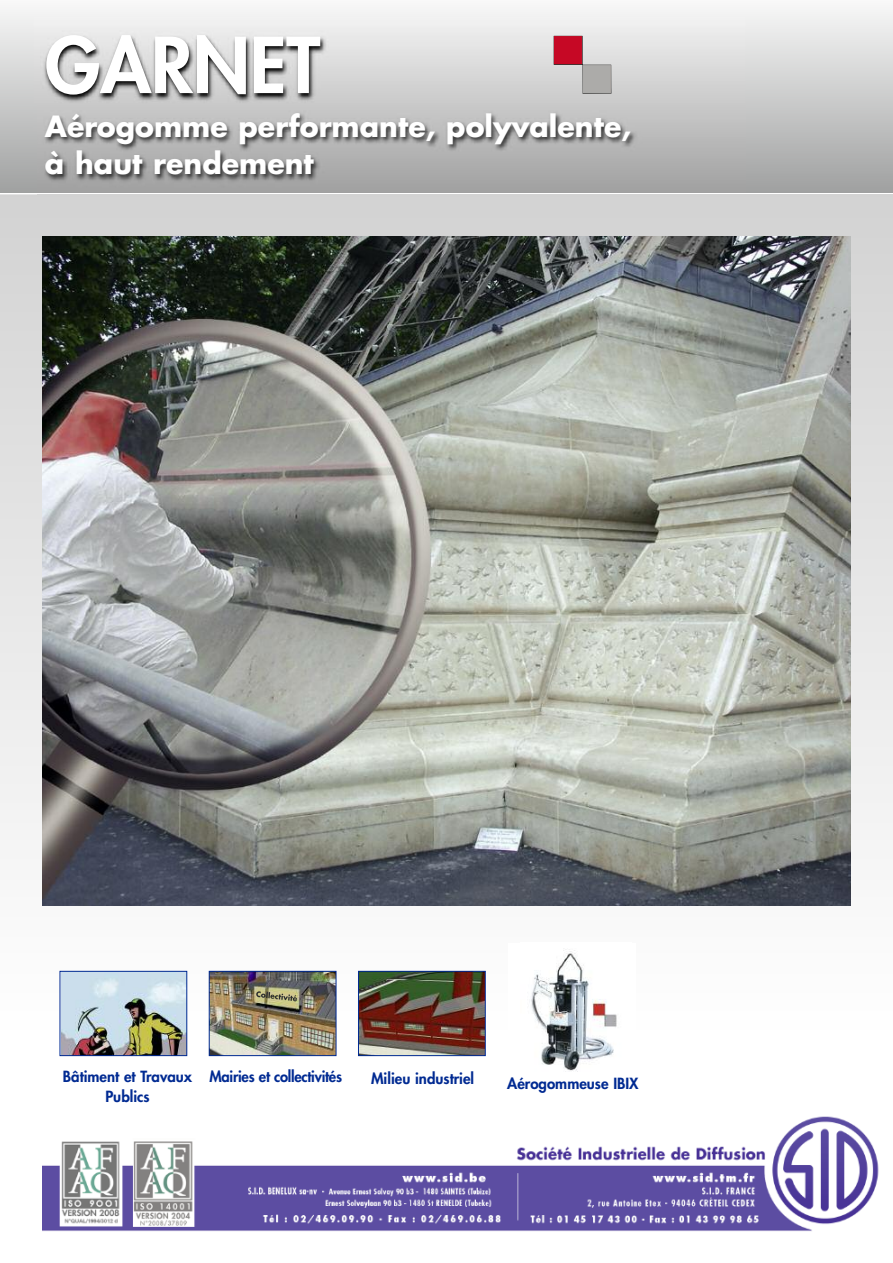
<style>
.page{position:relative;width:893px;height:1263px;background:#fff}
.page>*{position:absolute;margin:0;border:0;box-sizing:border-box;transform-origin:0 0}
.t1{font:800 75px "Futura";color:#fff}
.t2{font:700 28.5px/37.5px "Futura";color:#fff}
.t3{font:800 15px/20px "Futura";color:#002a92;text-align:center}
</style>
<div class="page">
<img style="left:0;top:194px;width:893px;height:853px">
<img style="left:43px;top:1116px;width:836px;height:115px">
<img style="left:62px;top:973px;width:123px;height:81px">
<div style="left:60px;top:971px;width:127px;height:85px;border:1px solid #002a92"></div>
<img style="left:211px;top:973px;width:123px;height:81px">
<img style="left:256px;top:991px;width:41px;height:10px">
<div style="left:209px;top:971px;width:127px;height:85px;border:1px solid #002a92"></div>
<img style="left:360px;top:973px;width:124px;height:81px">
<div style="left:358px;top:971px;width:128px;height:85px;border:1px solid #002a92"></div>
<div style="left:508px;top:943px;width:128px;height:135px;background:#fff"></div>
<img style="left:531px;top:950px;width:86px;height:122px">
<img style="left:43px;top:236px;width:807px;height:669px">
<div style="left:0;top:0;width:893px;height:193px;background:linear-gradient(to bottom,#f9f9f9,#9fa1a0)"></div>
<img style="left:33px;top:16px;width:713px;height:88px">
<img style="left:33px;top:104px;width:4px;height:26px">
<img style="left:37px;top:104px;width:856px;height:98px">
<img style="left:554px;top:36px;width:58px;height:58px">
<h1 class="t1" style="left:45px;top:29px;width:277px">GARNET</h1>
<h2 class="t2" style="left:45px;top:110px;width:588px">Aérogomme performante, polyvalente, à haut rendement</h2>
<p class="t3" style="left:63px;top:1068px;width:131px">Bâtiment et Travaux<br>Publics</p>
<p class="t3" style="left:209px;top:1068px;width:134px">Mairies et collectivités</p>
<p class="t3" style="left:371px;top:1069px;width:105px">Milieu industriel</p>
<p class="t3" style="left:507px;top:1075px;width:133px">Aérogommeuse IBIX</p>
</div>
